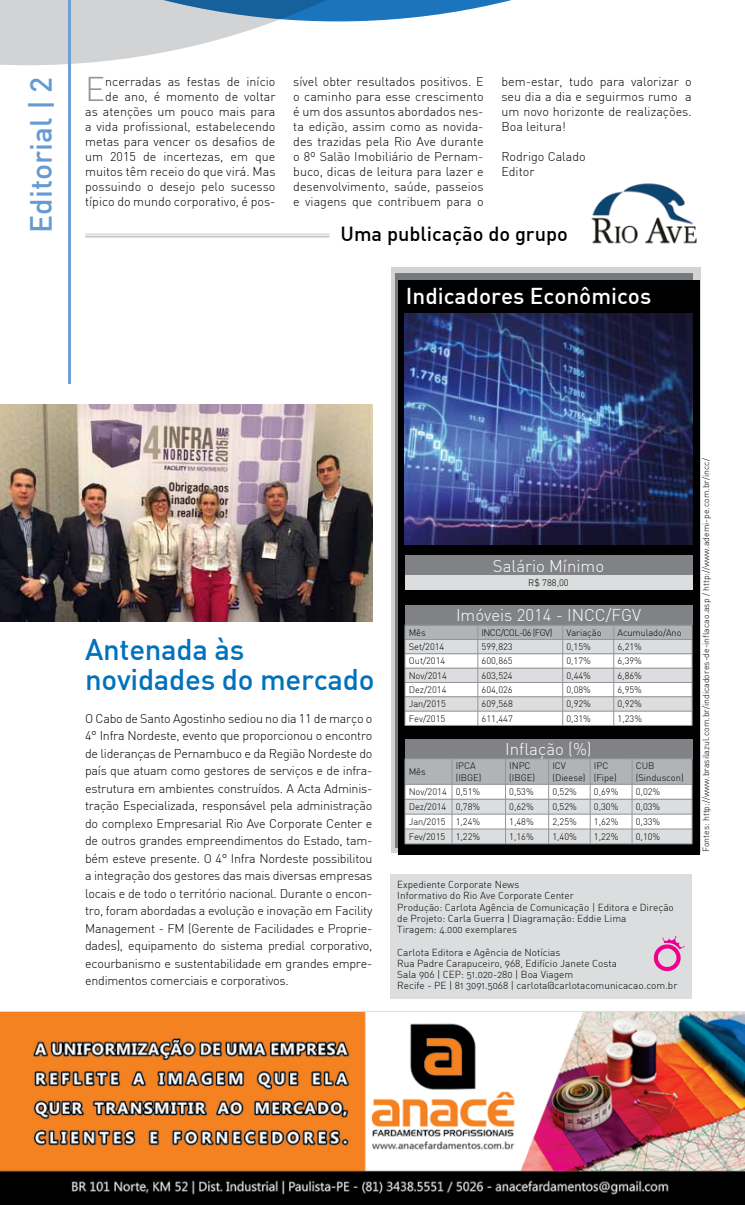
<style>
.page{position:relative;width:745px;height:1205px;background:#fff}
.page>*{position:absolute;margin:0;border:0;box-sizing:border-box;transform-origin:0 0}
.t1{font:300 33.62px "DIN";color:#939598}
.t2{font:500 30px "DIN";color:#659ad2}
.t3{font:500 29.38px/30.6px "DIN";letter-spacing:-.01em;color:#0072bc}
.t4{font:500 22.5px "DIN";color:#fff}
.t5{font:500 20px "DIN";color:#000}
.t6{font:300 16.75px "DIN";color:#fff}
.t7{font:300 12.5px/15px "DIN";color:#000;text-align:justify}
.t8{font:300 10px/11.2px "DIN Alternate";color:#000}
.t9{font:300 9.38px/11.1px "DIN";color:#000}
.t10{font:300 9.38px "DIN";letter-spacing:-.06em;color:#000}
.t11{font:300 8.75px "DIN";color:#000}
</style>
<div class="page">
<svg style="left:391px;top:267px;width:309px;height:585px;background:#9c9e9f"></svg>
<svg style="left:394px;top:274px;width:297px;height:574px;background:#86898c"></svg>
<svg style="left:397px;top:280px;width:301px;height:574px;background:#0e0e11"></svg>
<img style="left:404px;top:314px;width:287px;height:230px">
<div style="left:404px;top:555px;width:287px;height:20px;background:#808285"></div>
<div style="left:404px;top:575px;width:287px;height:15px;background:#dcddde"></div>
<div style="left:404px;top:605px;width:287px;height:20px;background:#808285"></div>
<hr style="left:404px;top:725px;width:73px;height:1px;background:#939598">
<hr style="left:477px;top:725px;width:85px;height:1px;background:#939598">
<hr style="left:562px;top:725px;width:51px;height:1px;background:#939598">
<svg style="left:404px;top:625px;width:288px;height:100px"></svg>
<hr style="left:613px;top:668px;width:78px;height:1px;background:#939598">
<hr style="left:613px;top:682px;width:78px;height:1px;background:#939598">
<hr style="left:613px;top:696px;width:78px;height:1px;background:#939598">
<hr style="left:613px;top:711px;width:78px;height:1px;background:#939598">
<hr style="left:613px;top:725px;width:78px;height:1px;background:#939598">
<div style="left:404px;top:739px;width:287px;height:20px;background:#808285"></div>
<hr style="left:404px;top:758px;width:47px;height:1px;background:#939598">
<hr style="left:451px;top:758px;width:54px;height:1px;background:#939598">
<hr style="left:505px;top:758px;width:43px;height:1px;background:#939598">
<hr style="left:548px;top:758px;width:42px;height:1px;background:#939598">
<hr style="left:590px;top:758px;width:41px;height:1px;background:#939598">
<hr style="left:631px;top:758px;width:60px;height:1px;background:#939598">
<hr style="left:404px;top:844px;width:47px;height:1px;background:#939598">
<hr style="left:451px;top:844px;width:54px;height:1px;background:#939598">
<hr style="left:505px;top:844px;width:43px;height:1px;background:#939598">
<hr style="left:548px;top:844px;width:42px;height:1px;background:#939598">
<hr style="left:590px;top:844px;width:41px;height:1px;background:#939598">
<svg style="left:404px;top:759px;width:288px;height:85px"></svg>
<hr style="left:631px;top:784px;width:60px;height:1px;background:#939598">
<hr style="left:631px;top:799px;width:60px;height:1px;background:#939598">
<hr style="left:631px;top:814px;width:60px;height:1px;background:#939598">
<hr style="left:631px;top:829px;width:60px;height:1px;background:#939598">
<hr style="left:631px;top:844px;width:60px;height:1px;background:#939598">
<hr style="left:85px;top:236px;width:244px;height:1px;background:#c7c8ca">
<hr style="left:85px;top:234px;width:244px;height:1px;background:#c7c8ca">
<div style="left:390px;top:874px;width:301px;height:125px;background:#dcddde"></div>
<svg style="left:651px;top:936px;width:33px;height:37px"></svg>
<img style="left:0;top:1012px;width:744px;height:193px">
<hr style="left:0;top:1011px;width:744px;height:1px;background:#dcddde">
<img style="left:591px;top:183px;width:106px;height:61px">
<img style="left:0;top:404px;width:372px;height:217px">
<svg style="left:0;top:53px;width:159px;height:12px;fill:#d1d3d4"></svg>
<svg style="left:0;top:0;width:512px;height:53px"></svg>
<hr style="left:69px;top:0;width:2px;height:384px;background:#6f9fd5">
<h2 class="t2" style="left:22px;top:233px;width:157px;rotate:-90deg">Editorial | 2</h2>
<p class="t7" style="left:85px;top:74px;width:192px;text-align:right">ncerradas as festas de início<br>de ano, é momento de voltar<br>as atenções um pouco mais para a vida profissional, estabelecendo metas para vencer os desafios de um 2015 de incertezas, em que muitos têm receio do que virá. Mas possuindo o desejo pelo sucesso típico do mundo corporativo, é pos-</p>
<h1 class="t1" style="left:85px;top:68px;width:22px">E</h1>
<p class="t7" style="left:293px;top:74px;width:192px">sível obter resultados positivos. E o caminho para esse crescimento é um dos assuntos abordados nes&shy;ta edição, assim como as novida&shy;des trazidas pela Rio Ave durante o 8º Salão Imobiliário de Pernam&shy;buco, dicas de leitura para lazer e desenvolvimento, saúde, passeios e viagens que contribuem para o</p>
<p class="t7" style="left:501px;top:74px;width:192px">bem-estar, tudo para valorizar o seu dia a dia e seguirmos rumo a um novo horizonte de realizações.<br>Boa leitura!</p>
<p class="t7" style="left:501px;top:149px;width:86px">Rodrigo Calado<br>Editor</p>
<h3 class="t5" style="left:340px;top:221px;width:229px">Uma publicação do grupo</h3>
<h3 class="t4" style="left:405px;top:281px;width:247px">Indicadores Econômicos</h3>
<h3 class="t3" style="left:85px;top:633px;width:291px">Antenada às novidades do mercado</h3>
<p class="t7" style="left:85px;top:709px;width:289px;line-height:17.5px">O Cabo de Santo Agostinho sediou no dia 11 de março o 4° Infra Nordeste, evento que proporcionou o encontro de lideranças de Pernambuco e da Região Nordeste do país que atuam como gestores de serviços e de infra&shy;estrutura em ambientes construídos. A Acta Adminis&shy;tração Especializada, responsável pela administração do complexo Empresarial Rio Ave Corporate Center e de outros grandes empreendimentos do Estado, tam&shy;bém esteve presente. O 4° Infra Nordeste possibilitou a integração dos gestores das mais diversas empresas locais e de todo o território nacional. Durante o encon&shy;tro, foram abordadas a evolução e inovação em Facility Management - FM (Gerente de Facilidades e Proprie&shy;dades), equipamento do sistema predial corporativo, ecourbanismo e sustentabilidade em grandes empre&shy;endimentos comerciais e corporativos.</p>
<h3 class="t6" style="left:492px;top:555px;width:113px">Salário Mínimo</h3>
<p class="t9" style="left:528px;top:577px;width:42px">R$ 788,00</p>
<h3 class="t6" style="left:455px;top:605px;width:186px">Imóveis 2014 - INCC/FGV</h3>
<p class="t9" style="left:408px;top:627px;width:19px">Mês</p>
<p class="t10" style="left:481px;top:626px;width:72px">INCC/COL-06 (FGV)</p>
<p class="t9" style="left:566px;top:627px;width:37px">Variação</p>
<p class="t9" style="left:617px;top:627px;width:66px">Acumulado/Ano</p>
<p class="t9" style="left:408px;top:641px;width:37px">Set/2014</p>
<p class="t9" style="left:481px;top:641px;width:33px">599,823</p>
<p class="t9" style="left:566px;top:641px;width:26px">0,15%</p>
<p class="t9" style="left:617px;top:641px;width:26px">6,21%</p>
<p class="t9" style="left:408px;top:655px;width:38px">Out/2014</p>
<p class="t9" style="left:481px;top:655px;width:33px">600,865</p>
<p class="t9" style="left:566px;top:655px;width:26px">0,17%</p>
<p class="t9" style="left:617px;top:655px;width:26px">6,39%</p>
<p class="t9" style="left:408px;top:670px;width:40px">Nov/2014</p>
<p class="t9" style="left:481px;top:670px;width:33px">603,524</p>
<p class="t9" style="left:566px;top:670px;width:26px">0,44%</p>
<p class="t9" style="left:617px;top:670px;width:26px">6,86%</p>
<p class="t9" style="left:408px;top:684px;width:39px">Dez/2014</p>
<p class="t9" style="left:481px;top:684px;width:33px">604,026</p>
<p class="t9" style="left:566px;top:684px;width:26px">0,08%</p>
<p class="t9" style="left:617px;top:684px;width:26px">6,95%</p>
<p class="t9" style="left:408px;top:698px;width:39px">Jan/2015</p>
<p class="t9" style="left:481px;top:698px;width:33px">609,568</p>
<p class="t9" style="left:566px;top:698px;width:26px">0,92%</p>
<p class="t9" style="left:617px;top:698px;width:26px">0,92%</p>
<p class="t9" style="left:408px;top:713px;width:38px">Fev/2015</p>
<p class="t9" style="left:481px;top:713px;width:33px">611,447</p>
<p class="t9" style="left:566px;top:713px;width:26px">0,31%</p>
<p class="t9" style="left:617px;top:713px;width:26px">1,23%</p>
<h3 class="t6" style="left:505px;top:739px;width:88px">Inflação (%)</h3>
<p class="t9" style="left:408px;top:766px;width:19px">Mês</p>
<p class="t9" style="left:455px;top:760px;width:27px">IPCA (IBGE)</p>
<p class="t9" style="left:509px;top:760px;width:27px">INPC (IBGE)</p>
<p class="t9" style="left:552px;top:760px;width:35px">ICV (Dieese)</p>
<p class="t9" style="left:593px;top:760px;width:24px">IPC (Fipe)</p>
<p class="t9" style="left:635px;top:760px;width:49px">CUB (Sinduscon)</p>
<p class="t9" style="left:408px;top:786px;width:73px">Nov/2014 0,51%</p>
<p class="t9" style="left:509px;top:786px;width:26px">0,53%</p>
<p class="t9" style="left:552px;top:786px;width:26px">0,52%</p>
<p class="t9" style="left:593px;top:786px;width:26px">0,69%</p>
<p class="t9" style="left:635px;top:786px;width:26px">0,02%</p>
<p class="t9" style="left:408px;top:801px;width:73px">Dez/2014 0,78%</p>
<p class="t9" style="left:509px;top:801px;width:26px">0,62%</p>
<p class="t9" style="left:552px;top:801px;width:26px">0,52%</p>
<p class="t9" style="left:593px;top:801px;width:26px">0,30%</p>
<p class="t9" style="left:635px;top:801px;width:26px">0,03%</p>
<p class="t9" style="left:408px;top:815px;width:73px">Jan/2015 1,24%</p>
<p class="t9" style="left:509px;top:815px;width:26px">1,48%</p>
<p class="t9" style="left:552px;top:815px;width:26px">2,25%</p>
<p class="t9" style="left:593px;top:815px;width:26px">1,62%</p>
<p class="t9" style="left:635px;top:815px;width:26px">0,33%</p>
<p class="t9" style="left:408px;top:830px;width:73px">Fev/2015 1,22%</p>
<p class="t9" style="left:509px;top:830px;width:26px">1,16%</p>
<p class="t9" style="left:552px;top:830px;width:26px">1,40%</p>
<p class="t9" style="left:593px;top:830px;width:26px">1,22%</p>
<p class="t9" style="left:635px;top:830px;width:26px">0,10%</p>
<p class="t8" style="left:397px;top:879px;width:278px">Expediente Corporate News<br>Informativo do Rio Ave Corporate Center<br>Produção: Carlota Agência de Comunicação | Editora e Direção de Projeto: Carla Guerra | Diagramação: Eddie Lima<br>Tiragem: 4.000 exemplares</p>
<p class="t8" style="left:397px;top:946px;width:281px">Carlota Editora e Agência de Notícias<br>Rua Padre Carapuceiro, 968, Edifício Janete Costa<br>Sala 906 | CEP: 51.020-280 | Boa Viagem<br>Recife - PE | 81 3091.5068 | carlota@carlotacomunicacao.com.br</p>
<p class="t11" style="left:700px;top:852px;width:395px;rotate:-90deg">Fontes: http://www.brasilazul.com.br/indicadores-de-inflacao.asp / http://www.ademi-pe.com.br/incc/</p>
</div>
